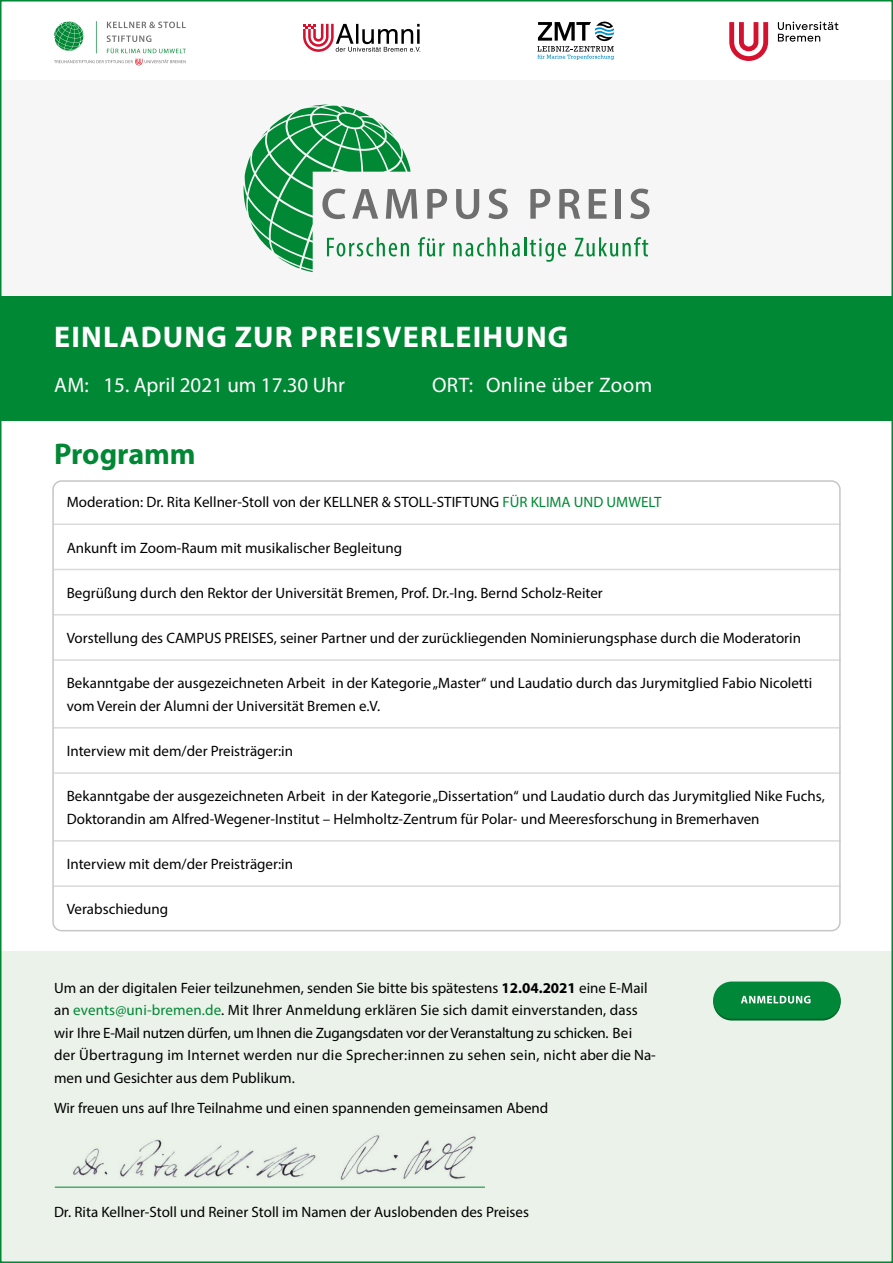
<style>
.page{position:relative;width:893px;height:1263px;background:#fff}
.page>*{position:absolute;margin:0;border:0;box-sizing:border-box;transform-origin:0 0}
.t1{font:700 30px "Myriad Pro";letter-spacing:.04em;color:#fff}
.t2{font:700 30px "Myriad Pro";color:#008834}
.t3{font:21px "Myriad Pro";letter-spacing:.01em;color:#fff}
.Programm_Text{font:15px/22.5px "Myriad Pro";color:#000}
.Programm_Text--Liste{font:15px/22.5px "Myriad Pro";color:#000}
.s1{color:#008834}
.s2{font-weight:700}
</style>
<div class="page">
<div style="left:0;top:81px;width:893px;height:236px;background:#f6f6f6"></div>
<div style="left:0;top:297px;width:893px;height:124px;background:#008834"></div>
<div style="left:0;top:952px;width:893px;height:311px;background:#eaf2e9"></div>
<svg style="left:54px;top:21px;width:132px;height:44px"></svg>
<svg style="left:303px;top:24px;width:117px;height:28px"></svg>
<svg style="left:778px;top:22px;width:61px;height:20px"></svg>
<svg style="left:729px;top:22px;width:39px;height:39px"></svg>
<svg style="left:537px;top:22px;width:77px;height:38px"></svg>
<svg style="left:456px;top:189px;width:23px;height:30px"></svg>
<svg style="left:488px;top:189px;width:20px;height:30px"></svg>
<svg style="left:530px;top:189px;width:20px;height:30px"></svg>
<svg style="left:559px;top:189px;width:21px;height:30px"></svg>
<svg style="left:589px;top:189px;width:17px;height:30px"></svg>
<div style="left:616px;top:189px;width:5px;height:30px;background:#706f6f"></div>
<svg style="left:630px;top:189px;width:19px;height:30px"></svg>
<svg style="left:243px;top:104px;width:204px;height:168px"></svg>
<svg style="left:453px;top:237px;width:113px;height:25px"></svg>
<svg style="left:575px;top:237px;width:73px;height:19px"></svg>
<hr style="left:54px;top:523px;width:787px;height:2px;background:#dadada">
<hr style="left:54px;top:569px;width:787px;height:1px;background:#dadada">
<hr style="left:54px;top:614px;width:787px;height:1px;background:#dadada">
<hr style="left:54px;top:659px;width:787px;height:2px;background:#dadada">
<hr style="left:54px;top:727px;width:787px;height:1px;background:#dadada">
<hr style="left:54px;top:772px;width:787px;height:2px;background:#dadada">
<hr style="left:54px;top:840px;width:787px;height:2px;background:#dadada">
<hr style="left:54px;top:885px;width:787px;height:2px;background:#dadada">
<div style="left:52px;top:480px;width:789px;height:451px;border:2px solid #c6c6c6;border-radius:9px"></div>
<svg style="left:713px;top:983px;width:128px;height:37px"></svg>
<div style="left:713px;top:981px;width:128px;height:38px;background:#008738;border-radius:19px"></div>
<svg style="left:741px;top:996px;width:69px;height:7px"></svg>
<hr style="left:55px;top:1187px;width:430px;height:1px;background:#008834">
<img style="left:73px;top:1135px;width:403px;height:45px">
<p class="t1" style="left:54px;top:318px;width:516px">EINLADUNG ZUR PREISVERLEIHUNG</p>
<p class="t3" style="left:54px;top:372px;width:292px">AM: 15. April 2021 um 17.30 Uhr</p>
<p class="t3" style="left:432px;top:372px;width:222px">ORT: Online über Zoom</p>
<p class="t2" style="left:54px;top:434px;width:143px">Programm</p>
<p class="Programm_Text" style="left:67px;top:491px;width:596px">Moderation: Dr. Rita Kellner-Stoll von der KELLNER &amp; STOLL-STIFTUNG <span class="s1">FÜR KLIMA UND UMWELT</span></p>
<p class="Programm_Text" style="left:67px;top:536px;width:337px">Ankunft im Zoom-Raum mit musikalischer Begleitung</p>
<p class="Programm_Text" style="left:67px;top:581px;width:538px">Begrüßung durch den Rektor der Universität Bremen, Prof. Dr.-Ing. Bernd Scholz-Reiter</p>
<p class="Programm_Text" style="left:67px;top:626px;width:736px">Vorstellung des CAMPUS PREISES, seiner Partner und der zurückliegenden Nominierungsphase durch die Moderatorin</p>
<p class="Programm_Text--Liste" style="left:67px;top:672px;width:747px">Bekanntgabe der ausgezeichneten Arbeit in der Kategorie „Master“ und Laudatio durch das Jurymitglied Fabio Nicoletti vom Verein der Alumni der Universität Bremen e.V.</p>
<p class="Programm_Text--Liste" style="left:67px;top:739px;width:228px">Interview mit dem/der Preisträger:in</p>
<p class="Programm_Text--Liste" style="left:67px;top:785px;width:760px">Bekanntgabe der ausgezeichneten Arbeit in der Kategorie „Dissertation“ und Laudatio durch das Jurymitglied Nike Fuchs,<br>Doktorandin am Alfred-Wegener-Institut – Helmholtz-Zentrum für Polar- und Meeresforschung in Bremerhaven</p>
<p class="Programm_Text" style="left:67px;top:853px;width:228px">Interview mit dem/der Preisträger:in</p>
<p class="Programm_Text" style="left:67px;top:898px;width:103px">Verabschiedung</p>
<p class="Programm_Text" style="left:54px;top:976px;width:603px">Um an der digitalen Feier teilzunehmen, senden Sie bitte bis spätestens <span class="s2">12.04.2021</span> eine E-Mail an <span class="s1">events@uni-bremen.de</span>. Mit Ihrer Anmeldung erklären Sie sich damit einverstanden, dass wir Ihre E-Mail nutzen dürfen, um Ihnen die Zugangsdaten vor der Veranstaltung zu schicken. Bei der Übertragung im Internet werden nur die Sprecher:innen zu sehen sein, nicht aber die Na&shy;men und Gesichter aus dem Publikum.</p>
<p class="Programm_Text" style="left:54px;top:1096px;width:496px">Wir freuen uns auf Ihre Teilnahme und einen spannenden gemeinsamen Abend</p>
<p class="Programm_Text" style="left:54px;top:1201px;width:476px">Dr. Rita Kellner-Stoll und Reiner Stoll im Namen der Auslobenden des Preises</p>
</div>
